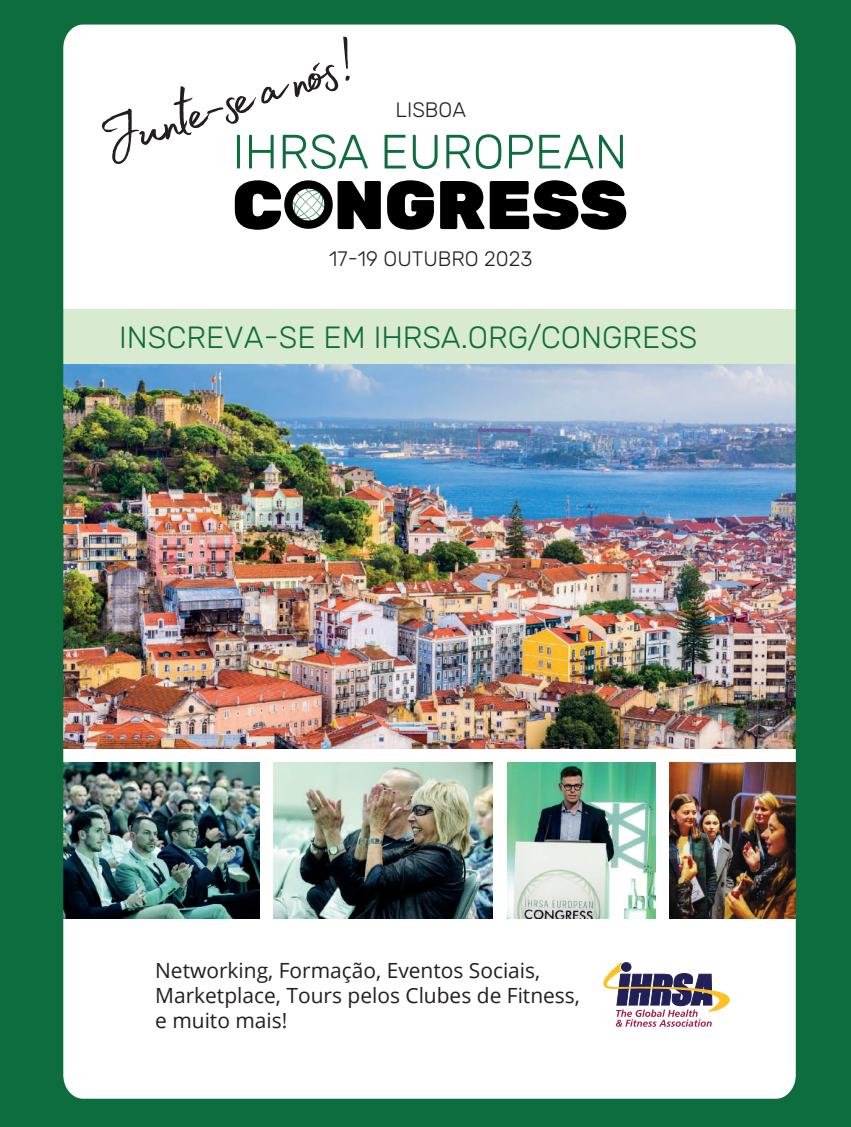
<style>
.page{position:relative;width:851px;height:1127px;background:#fff}
.page>*{position:absolute;margin:0;border:0;box-sizing:border-box;transform-origin:0 0}
.t1{font:82.05px "Madelyn Fill Trial Regular";color:#231f20}
.t2{font:300 30.75px "Rubik";color:#0d6d3f}
.t3{font:20.85px/25px "Open Sans";color:#231f20}
.t4{font:300 20.85px "Rubik";color:#231f20}
</style>
<div class="page">
<div style="left:0;top:0;width:49px;height:1127px;background:#0d6d3f"></div>
<img style="left:49px;top:0;width:801px;height:1127px">
<svg style="left:603px;top:962px;width:126px;height:65px"></svg>
<svg style="left:313px;top:63px;width:7px;height:8px"></svg>
<h1 class="t1" style="left:81px;top:83px;width:269px;rotate:-18deg">Junte-se a nos!</h1>
<p class="t4" style="left:395px;top:95px;width:72px">LISBOA</p>
<p class="t4" style="left:329px;top:243px;width:205px">17-19 OUTUBRO 2023</p>
<h2 class="t2" style="left:119px;top:315px;width:579px">INSCREVA-SE EM IHRSA.ORG/CONGRESS</h2>
<p class="t3" style="left:155px;top:957px;width:426px">Networking, Formação, Eventos Sociais,<br>Marketplace, Tours pelos Clubes de Fitness, e muito mais!</p>
</div>
